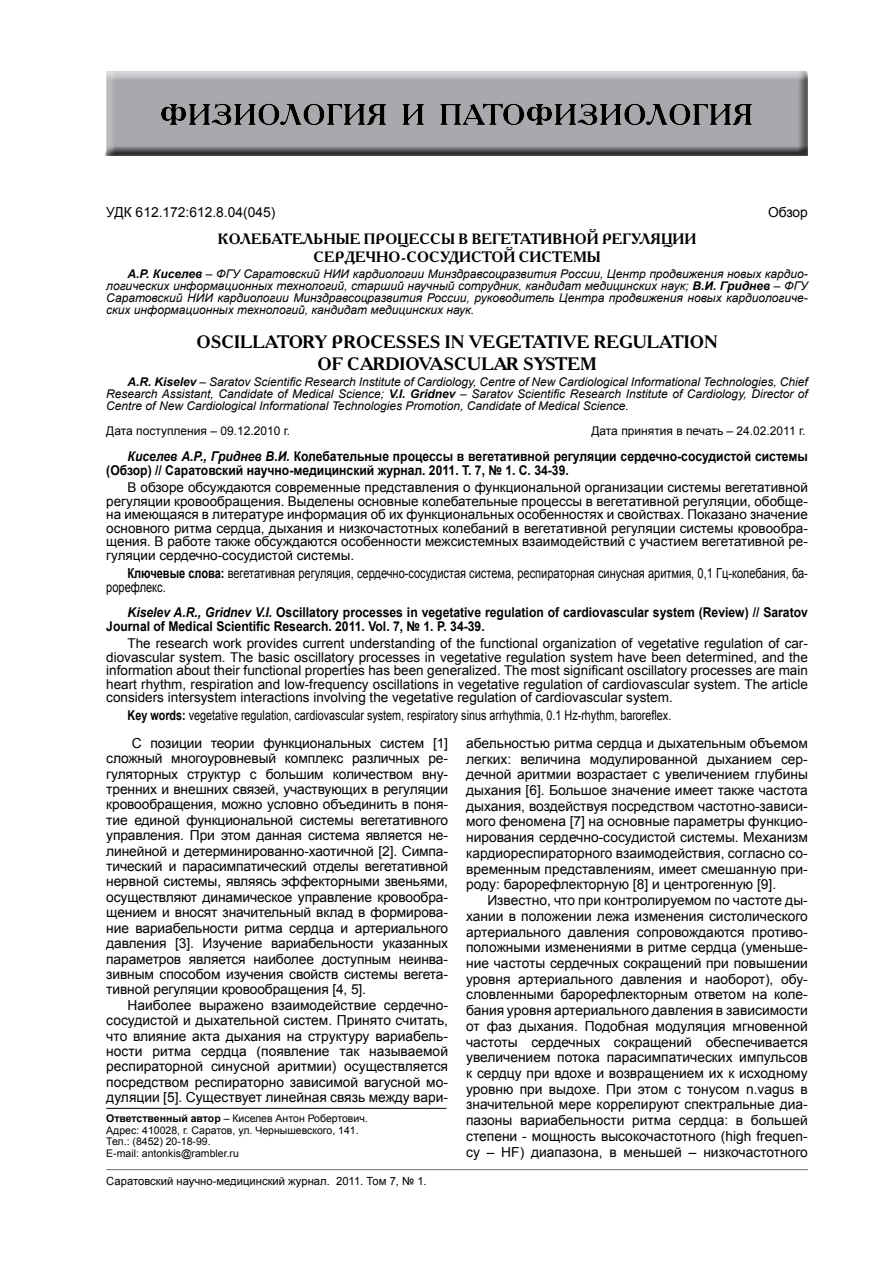
<style>
.page{position:relative;width:893px;height:1263px;background:#fff}
.page>*{position:absolute;margin:0;border:0;box-sizing:border-box;transform-origin:0 0}
.t1{font:700 18px/21.6px "Academy C";color:#000}
.t2{font:700 15px "Academy C";color:#000}
.t3{font:13.8px/15.8px "Arial";color:#000;text-align:justify}
.t4{font:13.8px/13.8px "Arial";color:#000;scale:.8 1}
.t5{font:13.5px/13.5px "Arial";color:#000;text-align:justify}
.t6{font:700 13.5px/13.5px "Arial";color:#000;scale:.9 1}
.t7{font:13.5px "Arial";color:#000;scale:.8 1}
.t8{font:italic 12px/12px "Arial";color:#000;text-align:justify}
.t9{font:12px "Arial";color:#000}
.t10{font:11.25px "Arial";color:#000}
.t11{font:10.5px/11.6px "Arial";color:#000}
.s1{font-weight:700}
.s2{font-style:italic}
</style>
<div class="page">
<hr style="left:106px;top:1169px;width:702px;height:1px;background:#808285">
<div style="left:104px;top:70px;width:705px;height:86px;background:#000;opacity:.75"></div>
<hr style="left:106px;top:1108px;width:340px;height:1px;background:#000">
<p class="t3" style="left:106px;top:204px;width:170px">УДК 612.172:612.8.04(045)</p>
<p class="t3" style="left:768px;top:204px;width:41px">Обзор</p>
<p class="t2" style="left:218px;top:229px;width:12px">КОЛЕ</p>
<p class="t2" style="left:262px;top:229px;width:22px">БАТЕЛЬНЫЕ</p>
<p class="t2" style="left:364px;top:229px;width:24px">ПРОЦЕ</p>
<p class="t2" style="left:420px;top:229px;width:64px">ССЫ В ВЕГЕТАТИВНОЙ</p>
<p class="t2" style="left:602px;top:229px;width:11px">РЕГ</p>
<p class="t2" style="left:631px;top:229px;width:43px">УЛЯЦИИ</p>
<p class="t2" style="left:313px;top:247px;width:23px">СЕРДЕЧНО</p>
<p class="t2" style="left:400px;top:247px;width:94px">-СОСУДИСТОЙ</p>
<p class="t2" style="left:519px;top:247px;width:47px">СИСТЕМЫ</p>
<p class="t8" style="left:106px;top:268px;width:703px;text-indent:21px"><span class="s1">А.Р. Киселев</span> – ФГУ Саратовский НИИ кардиологии Минздравсоцразвития России, Центр продвижения новых кардио&shy;логических информационных технологий, старший научный сотрудник, кандидат медицинских наук; <span class="s1">В.И. Гриднев</span> – ФГУ Саратовский НИИ кардиологии Минздравсоцразвития России, руководитель Центра продвижения новых кардиологиче&shy;ских информационных технологий, кандидат медицинских наук.</p>
<h1 class="t1" style="left:196px;top:330px;width:13px">OSCILLA</h1>
<h1 class="t1" style="left:277px;top:330px;width:26px">TORY</h1>
<h1 class="t1" style="left:318px;top:330px;width:402px;text-indent:14px">PROCESSES IN VEGETATIVE REGULATION<br>OF CARDIOVASCULAR SYSTE M</h1>
<p class="t8" style="left:106px;top:376px;width:703px;text-indent:21px"><span class="s1">A.R. Kiselev</span> – Saratov Scientific Research Institute of Cardiology, Centre of New Cardiological Informational Technologies, Chief Research Assistant, Candidate of Medical Science; <span class="s1">V.I. Gridnev</span> – Saratov Scientific Research Institute of Cardiology, Director of Centre of New Cardiological Informational Technologies Promotion, Candidate of Medical Science.</p>
<p class="t9" style="left:106px;top:423px;width:185px">Дата поступления – 09.12.2010 г.</p>
<p class="t9" style="left:591px;top:423px;width:215px">Дата принятия в печать – 24.02.2011 г.</p>
<p class="t6" style="left:106px;top:450px;width:781px;text-indent:21px"><span class="s2">Киселев А.Р., Гриднев В.И.</span> Колебательные процессы в вегетативной регуляции сердечно-сосудистой системы (Обзор) // Саратовский научно-медицинский журнал. 2011. Т. 7, № 1. С. 34-39.</p>
<p class="t5" style="left:106px;top:481px;width:703px;text-indent:21px">В обзоре обсуждаются современные представления о функциональной организации системы вегетативной регуляции кровообращения. Выделены основные колебательные процессы в вегетативной регуляции, обобще&shy;на имеющаяся в литературе информация об их функциональных особенностях и свойствах. Показано значение основного ритма сердца, дыхания и низкочастотных колебаний в вегетативной регуляции системы кровообра&shy;щения. В работе также обсуждаются особенности межсистемных взаимодействий с участием вегетативной ре&shy;гуляции сердечно-сосудистой системы.</p>
<p class="t4" style="left:106px;top:566px;width:878px;text-indent:21px"><span class="s1">Ключевые слова:</span> вегетативная регуляция, сердечно-сосудистая система, респираторная синусная аритмия, 0,1 Гц-колебания, ба&shy;рорефлекс.</p>
<p class="t6" style="left:106px;top:606px;width:781px;text-indent:21px"><span class="s2">Kiselev A.R., Gridnev V.I.</span> Oscillatory processes in vegetative regulation of cardiovascular system (Review) // Saratov<br>Journal of Medical Scientific Research. 2011. Vol. 7, № 1. P. 34-39.</p>
<p class="t5" style="left:106px;top:637px;width:703px;text-indent:21px">The research work provides current understanding of the functional organization of vegetative regulation of car&shy;diovascular system. The basic oscillatory processes in vegetative regulation system have been determined, and the information about their functional properties has been generalized. The most significant oscillatory processes are main heart rhythm, respiration and low-frequency oscillations in vegetative regulation of cardiovascular system. The article considers intersystem interactions involving the vegetative regulation of cardiovascular system.</p>
<p class="t7" style="left:128px;top:706px;width:681px"><span class="s1">Key words:</span> vegetative regulation, cardiovascular system, respiratory sinus arrhythmia, 0.1 Hz-rhythm, baroreflex.</p>
<p class="t3" style="left:106px;top:735px;width:343px;text-indent:21px"><sup>1</sup>С позиции теории функциональных систем [1] сложный многоуровневый комплекс различных ре&shy;гуляторных структур с большим количеством вну&shy;тренних и внешних связей, участвующих в регуляции кровообращения, можно условно объединить в поня&shy;тие единой функциональной системы вегетативного управления. При этом данная система является не&shy;линейной и детерминированно-хаотичной [2]. Симпа&shy;тический и парасимпатический отделы вегетативной нервной системы, являясь эффекторными звеньями, осуществляют динамическое управление кровообра&shy;щением и вносят значительный вклад в формирова&shy;ние вариабельности ритма сердца и артериального давления [3]. Изучение вариабельности указанных параметров является наиболее доступным неинва&shy;зивным способом изучения свойств системы вегета&shy;тивной регуляции кровообращения [4, 5].</p>
<p class="t3" style="left:106px;top:997px;width:343px;text-indent:21px">Наиболее выражено взаимодействие сердечно&shy;сосудистой и дыхательной систем. Принято считать, что влияние акта дыхания на структуру вариабель&shy;ности ритма сердца (появление так называемой респираторной синусной аритмии) осуществляется посредством респираторно зависимой вагусной мо&shy;дуляции [5]. Существует линейная связь между вари-</p>
<p class="t11" style="left:106px;top:1113px;width:263px"><span class="s1">Ответственный автор</span> – Киселев Антон Робертович.<br>Адрес: 410028, г. Саратов, ул. Чернышевского, 141.<br>Тел.: (8452) 20-18-99.<br>E-mail: antonkis@rambler.ru</p>
<p class="t3" style="left:466px;top:735px;width:343px">абельностью ритма сердца и дыхательным объемом легких: величина модулированной дыханием сер&shy;дечной аритмии возрастает с увеличением глубины дыхания [6]. Большое значение имеет также частота дыхания, воздействуя посредством частотно-зависи&shy;мого феномена [7] на основные параметры функцио&shy;нирования сердечно-сосудистой системы. Механизм кардиореспираторного взаимодействия, согласно со&shy;временным представлениям, имеет смешанную при&shy;роду: барорефлекторную [8] и центрогенную [9].</p>
<p class="t3" style="left:466px;top:892px;width:343px;text-indent:21px">Известно, что при контролируемом по частоте ды&shy;хании в положении лежа изменения систолического артериального давления сопровождаются противо&shy;положными изменениями в ритме сердца (уменьше&shy;ние частоты сердечных сокращений при повышении уровня артериального давления и наоборот), обу&shy;словленными барорефлекторным ответом на коле&shy;бания уровня артериального давления в зависимости от фаз дыхания. Подобная модуляция мгновенной частоты сердечных сокращений обеспечивается увеличением потока парасимпатических импульсов к сердцу при вдохе и возвращением их к исходному уровню при выдохе. При этом с тонусом n.vagus в значительной мере коррелируют спектральные диа&shy;пазоны вариабельности ритма сердца: в большей степени - мощность высокочастотного (high frequen&shy;cy – НF) диапазона, в меньшей – низкочастотного</p>
<p class="t10" style="left:106px;top:1174px;width:322px">Саратовский научно-медицинский журнал. 2011. Том 7, № 1.</p>
</div>
